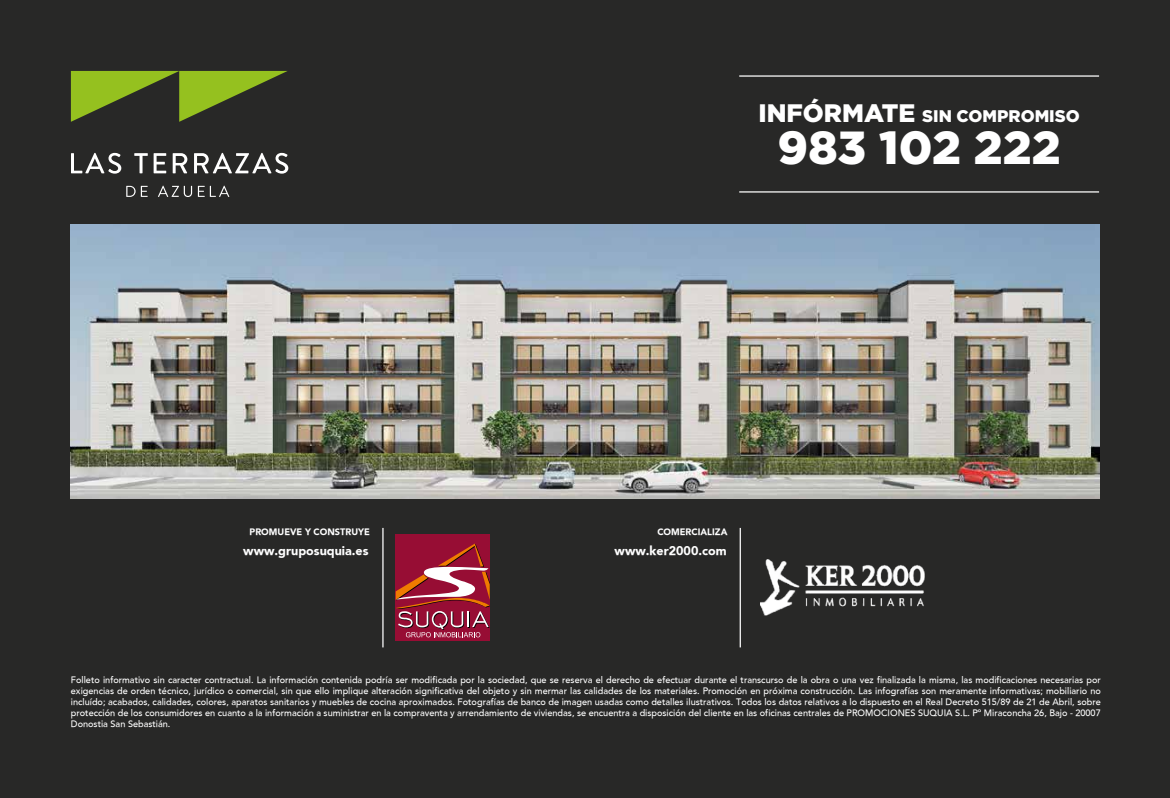
<style>
.page{position:relative;width:1170px;height:798px;background:#fff}
.page>*{position:absolute;margin:0;border:0;box-sizing:border-box;transform-origin:0 0}
.t1{font:900 46.38px "Gotham";color:#fff}
.t2{font:900 16.88px "Gotham";color:#fff}
.t3{font:900 12.5px "Avenir";color:#fff}
.t4{font:500 9.12px/11px "Avenir";color:#fff;text-align:justify}
.t5{font:900 9.12px "Avenir";color:#fff}
.s1{font-size:25.25px}
</style>
<div class="page">
<div style="left:0;top:0;width:1169px;height:797px;background:#282827"></div>
<img style="left:71px;top:224px;width:1027px;height:274px">
<svg style="left:71px;top:153px;width:50px;height:20px"></svg>
<svg style="left:134px;top:153px;width:14px;height:20px"></svg>
<svg style="left:154px;top:153px;width:12px;height:20px"></svg>
<svg style="left:173px;top:153px;width:14px;height:20px"></svg>
<svg style="left:194px;top:153px;width:94px;height:20px"></svg>
<svg style="left:126px;top:186px;width:22px;height:11px"></svg>
<svg style="left:158px;top:186px;width:34px;height:11px"></svg>
<svg style="left:198px;top:186px;width:31px;height:11px"></svg>
<svg style="left:71px;top:71px;width:216px;height:51px"></svg>
<hr style="left:739px;top:75px;width:359px;height:2px;background:#fff">
<hr style="left:739px;top:191px;width:359px;height:1px;background:#fff">
<div style="left:395px;top:533px;width:94px;height:107px;background:#970d34"></div>
<svg style="left:395px;top:543px;width:94px;height:94px"></svg>
<hr style="left:382px;top:527px;width:1px;height:120px;background:#fff">
<img style="left:760px;top:559px;width:165px;height:56px">
<hr style="left:739px;top:527px;width:1px;height:120px;background:#fff">
<p class="t5" style="left:249px;top:525px;width:122px">PROMUEVE Y CONSTRUYE</p>
<h3 class="t3" style="left:243px;top:542px;width:127px">www.gruposuquia.es</h3>
<h2 class="t2" style="left:758px;top:106px;width:323px"><span class="s1">INFÓRMATE</span> SIN COMPROMISO</h2>
<h1 class="t1" style="left:777px;top:121px;width:284px">983 102 222</h1>
<p class="t5" style="left:657px;top:525px;width:72px">COMERCIALIZA</p>
<h3 class="t3" style="left:614px;top:542px;width:113px">www.ker2000.com</h3>
<p class="t4" style="left:71px;top:674px;width:1031px">Folleto informativo sin caracter contractual. La información contenida podría ser modificada por la sociedad, que se reserva el derecho de efectuar durante el transcurso de la obra o una vez finalizada la misma, las modificaciones necesarias por exigencias de orden técnico, jurídico o comercial, sin que ello implique alteración significativa del objeto y sin mermar las calidades de los materiales. Promoción en próxima construcción. Las infografías son meramente informativas; mobiliario no incluído; acabados, calidades, colores, aparatos sanitarios y muebles de cocina aproximados. Fotografías de banco de imagen usadas como detalles ilustrativos. Todos los datos relativos a lo dispuesto en el Real Decreto 515/89 de 21 de Abril, sobre protección de los consumidores en cuanto a la información a suministrar en la compraventa y arrendamiento de viviendas, se encuentra a disposición del cliente en las oficinas centrales de PROMOCIONES SUQUIA S.L. Pº Miraconcha 26, Bajo - 20007<br>Donostia San Sebastián.</p>
</div>
